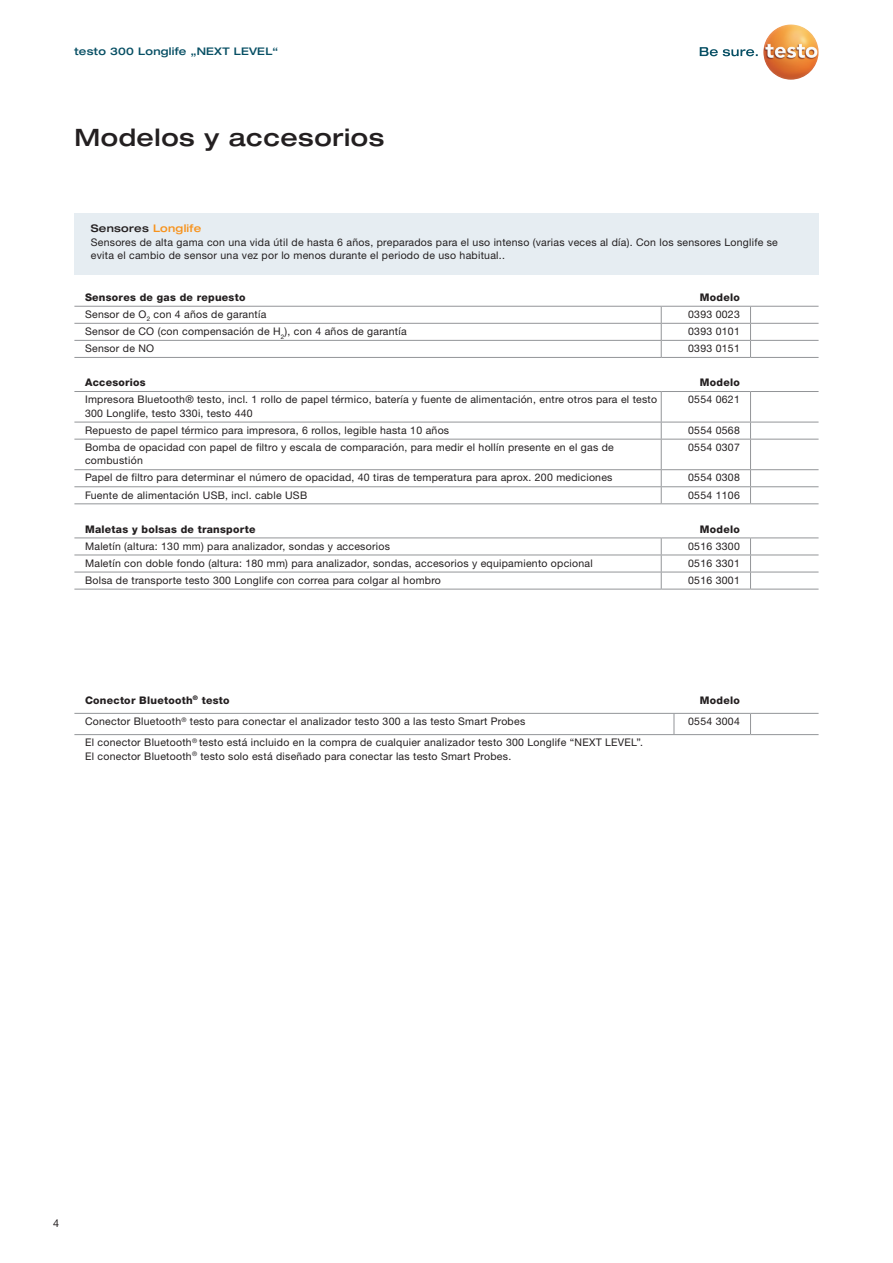
<style>
.page{position:relative;width:893px;height:1263px;background:#fff}
.page>*{position:absolute;margin:0;border:0;box-sizing:border-box;transform-origin:0 0}
.Headline{font:500 expanded 24px "Helvetica Neue LTW1 G";letter-spacing:.025em;color:#231f20}
.t1{font:10.8px "Helvetica Neue LTW1 G";color:#231f20}
.table_product_body{font:10.5px "Helvetica Neue LTW1 G";letter-spacing:.025em;color:#231f20}
.DS_Table_left{font:10.5px "Helvetica Neue LTW1 G";letter-spacing:.025em;color:#231f20}
.Copy_8_5_pt{font:10.5px "Helvetica Neue LTW1 G";letter-spacing:.025em;color:#231f20}
.OrderText_P2{font:10.5px "Helvetica Neue LTW1 G";letter-spacing:.025em;color:#231f20}
.table_product_body-2{font:800 10.5px "Helvetica Neue LTW1 G";letter-spacing:.025em;color:#231f20}
.DS_Rubrik{font:500 expanded 10.5px "Helvetica Neue LTW1 G";letter-spacing:.025em;color:#074f64}
.table_product_header{font:800 10.5px "Helvetica Neue LTW1 G";letter-spacing:.025em;color:#231f20}
.DS_Table_Head{font:800 10.5px "Helvetica Neue LTW1 G";letter-spacing:.025em;color:#231f20}
.DS_Table_left-2{font:800 10.5px "Helvetica Neue LTW1 G";letter-spacing:.025em;color:#231f20}
.Copy_8_5_pt-2{font:500 expanded 10.5px "Helvetica Neue LTW1 G";letter-spacing:.025em;color:#231f20}
.s1{color:#f7931d}
</style>
<div class="page">
<svg style="left:700px;top:47px;width:58px;height:9px"></svg>
<img style="left:763px;top:24px;width:56px;height:56px;border-radius:28px">
<div style="left:74px;top:213px;width:745px;height:61px;background:#e6edf2"></div>
<hr style="left:74px;top:306px;width:587px;height:1px;background:#939598">
<hr style="left:661px;top:306px;width:89px;height:1px;background:#939598">
<hr style="left:750px;top:306px;width:69px;height:1px;background:#939598">
<hr style="left:74px;top:323px;width:587px;height:1px;background:#939598">
<hr style="left:661px;top:323px;width:89px;height:1px;background:#939598">
<hr style="left:750px;top:323px;width:69px;height:1px;background:#939598">
<hr style="left:74px;top:340px;width:587px;height:1px;background:#939598">
<hr style="left:661px;top:340px;width:89px;height:1px;background:#939598">
<svg style="left:661px;top:307px;width:1px;height:50px"></svg>
<hr style="left:750px;top:340px;width:69px;height:1px;background:#939598">
<svg style="left:750px;top:307px;width:1px;height:50px"></svg>
<hr style="left:74px;top:357px;width:587px;height:1px;background:#939598">
<hr style="left:661px;top:357px;width:89px;height:1px;background:#939598">
<hr style="left:750px;top:357px;width:69px;height:1px;background:#939598">
<hr style="left:74px;top:391px;width:587px;height:1px;background:#939598">
<hr style="left:661px;top:391px;width:89px;height:1px;background:#939598">
<hr style="left:661px;top:392px;width:1px;height:30px;background:#939598">
<hr style="left:750px;top:391px;width:69px;height:1px;background:#939598">
<hr style="left:750px;top:392px;width:1px;height:30px;background:#939598">
<hr style="left:74px;top:422px;width:587px;height:1px;background:#939598">
<hr style="left:661px;top:422px;width:89px;height:1px;background:#939598">
<svg style="left:661px;top:422px;width:1px;height:17px"></svg>
<hr style="left:750px;top:422px;width:69px;height:1px;background:#939598">
<svg style="left:750px;top:422px;width:1px;height:17px"></svg>
<hr style="left:74px;top:439px;width:587px;height:1px;background:#939598">
<hr style="left:661px;top:439px;width:89px;height:1px;background:#939598">
<hr style="left:661px;top:439px;width:1px;height:30px;background:#939598">
<hr style="left:750px;top:439px;width:69px;height:1px;background:#939598">
<hr style="left:750px;top:439px;width:1px;height:30px;background:#939598">
<hr style="left:74px;top:469px;width:587px;height:1px;background:#939598">
<hr style="left:661px;top:469px;width:89px;height:1px;background:#939598">
<hr style="left:750px;top:469px;width:69px;height:1px;background:#939598">
<hr style="left:74px;top:486px;width:587px;height:1px;background:#939598">
<hr style="left:661px;top:486px;width:89px;height:1px;background:#939598">
<svg style="left:661px;top:470px;width:1px;height:33px"></svg>
<hr style="left:750px;top:486px;width:69px;height:1px;background:#939598">
<svg style="left:750px;top:470px;width:1px;height:33px"></svg>
<hr style="left:74px;top:503px;width:587px;height:1px;background:#939598">
<hr style="left:661px;top:503px;width:89px;height:1px;background:#939598">
<hr style="left:750px;top:503px;width:69px;height:1px;background:#939598">
<hr style="left:74px;top:537px;width:587px;height:1px;background:#939598">
<hr style="left:661px;top:537px;width:89px;height:1px;background:#939598">
<hr style="left:750px;top:537px;width:69px;height:1px;background:#939598">
<hr style="left:74px;top:555px;width:587px;height:1px;background:#939598">
<hr style="left:661px;top:555px;width:89px;height:1px;background:#939598">
<hr style="left:750px;top:555px;width:69px;height:1px;background:#939598">
<hr style="left:74px;top:572px;width:587px;height:1px;background:#939598">
<hr style="left:661px;top:572px;width:89px;height:1px;background:#939598">
<svg style="left:661px;top:538px;width:1px;height:51px"></svg>
<hr style="left:750px;top:572px;width:69px;height:1px;background:#939598">
<svg style="left:750px;top:538px;width:1px;height:51px"></svg>
<hr style="left:74px;top:589px;width:587px;height:1px;background:#939598">
<hr style="left:661px;top:589px;width:89px;height:1px;background:#939598">
<hr style="left:750px;top:589px;width:69px;height:1px;background:#939598">
<hr style="left:74px;top:713px;width:600px;height:1px;background:#939598">
<hr style="left:674px;top:713px;width:76px;height:1px;background:#939598">
<svg style="left:674px;top:714px;width:1px;height:20px"></svg>
<hr style="left:750px;top:713px;width:69px;height:1px;background:#939598">
<svg style="left:750px;top:714px;width:1px;height:20px"></svg>
<hr style="left:74px;top:734px;width:600px;height:1px;background:#939598">
<hr style="left:674px;top:734px;width:76px;height:1px;background:#939598">
<hr style="left:750px;top:734px;width:69px;height:1px;background:#939598">
<p class="DS_Rubrik" style="left:74px;top:44px;width:205px">testo 300 Longlife „NEXT LEVEL“</p>
<p class="Headline" style="left:74px;top:122px;width:311px">Modelos y accesorios</p>
<p class="Copy_8_5_pt-2" style="left:91px;top:222px;width:112px">Sensores <span class="s1">Longlife</span></p>
<p class="Copy_8_5_pt" style="left:91px;top:236px;width:689px">Sensores de alta gama con una vida útil de hasta 6 años, preparados para el uso intenso (varias veces al día). Con los sensores Longlife se</p>
<p class="Copy_8_5_pt" style="left:91px;top:249px;width:416px">evita el cambio de sensor una vez por lo menos durante el periodo de uso habitual..</p>
<p class="DS_Table_Head" style="left:85px;top:291px;width:162px">Sensores de gas de repuesto</p>
<p class="table_product_header" style="left:700px;top:291px;width:42px">Modelo</p>
<p class="table_product_body" style="left:85px;top:308px;width:183px">Sensor de O<sub>2</sub> con 4 años de garantía</p>
<p class="table_product_body" style="left:688px;top:308px;width:53px">0393 0023</p>
<p class="OrderText_P2" style="left:85px;top:325px;width:323px">Sensor de CO (con compensación de H<sub>2</sub>), con 4 años de garantía</p>
<p class="table_product_body" style="left:688px;top:325px;width:53px">0393 0101</p>
<p class="OrderText_P2" style="left:85px;top:342px;width:71px">Sensor de NO</p>
<p class="table_product_body" style="left:688px;top:342px;width:53px">0393 0151</p>
<p class="table_product_body-2" style="left:85px;top:376px;width:62px">Accesorios</p>
<p class="table_product_header" style="left:700px;top:376px;width:42px">Modelo</p>
<p class="table_product_body" style="left:85px;top:393px;width:573px">Impresora Bluetooth® testo, incl. 1 rollo de papel térmico, batería y fuente de alimentación, entre otros para el testo</p>
<p class="table_product_body" style="left:85px;top:406px;width:169px">300 Longlife, testo 330i, testo 440</p>
<p class="table_product_body" style="left:688px;top:393px;width:53px">0554 0621</p>
<p class="table_product_body" style="left:85px;top:424px;width:366px">Repuesto de papel térmico para impresora, 6 rollos, legible hasta 10 años</p>
<p class="table_product_body" style="left:688px;top:424px;width:53px">0554 0568</p>
<p class="table_product_body" style="left:85px;top:441px;width:530px">Bomba de opacidad con papel de filtro y escala de comparación, para medir el hollín presente en el gas de</p>
<p class="table_product_body" style="left:85px;top:454px;width:59px">combustión</p>
<p class="table_product_body" style="left:688px;top:441px;width:53px">0554 0307</p>
<p class="DS_Table_left" style="left:85px;top:471px;width:529px">Papel de filtro para determinar el número de opacidad, 40 tiras de temperatura para aprox. 200 mediciones</p>
<p class="table_product_body" style="left:688px;top:471px;width:53px">0554 0308</p>
<p class="DS_Table_left" style="left:85px;top:488px;width:224px">Fuente de alimentación USB, incl. cable USB</p>
<p class="table_product_body" style="left:688px;top:488px;width:53px">0554 1106</p>
<p class="table_product_body-2" style="left:85px;top:523px;width:172px">Maletas y bolsas de transporte</p>
<p class="table_product_header" style="left:700px;top:523px;width:42px">Modelo</p>
<p class="table_product_body" style="left:85px;top:539px;width:306px">Maletín (altura: 130 mm) para analizador, sondas y accesorios</p>
<p class="table_product_body" style="left:688px;top:539px;width:53px">0516 3300</p>
<p class="table_product_body" style="left:85px;top:556px;width:509px">Maletín con doble fondo (altura: 180 mm) para analizador, sondas, accesorios y equipamiento opcional</p>
<p class="table_product_body" style="left:688px;top:556px;width:53px">0516 3301</p>
<p class="table_product_body" style="left:85px;top:574px;width:357px">Bolsa de transporte testo 300 Longlife con correa para colgar al hombro</p>
<p class="table_product_body" style="left:688px;top:574px;width:53px">0516 3001</p>
<p class="DS_Table_left-2" style="left:85px;top:694px;width:146px">Conector Bluetooth<sup>®</sup> testo</p>
<p class="table_product_header" style="left:700px;top:694px;width:42px">Modelo</p>
<p class="DS_Table_left" style="left:85px;top:715px;width:442px">Conector Bluetooth<sup>®</sup> testo para conectar el analizador testo 300 a las testo Smart Probes</p>
<p class="table_product_body" style="left:688px;top:715px;width:53px">0554 3004</p>
<p class="DS_Table_left" style="left:85px;top:736px;width:559px">El conector Bluetooth<sup>®</sup> testo está incluido en la compra de cualquier analizador testo 300 Longlife “NEXT LEVEL”.</p>
<p class="DS_Table_left" style="left:85px;top:750px;width:428px">El conector Bluetooth<sup>®</sup> testo solo está diseñado para conectar las testo Smart Probes.</p>
<p class="t1" style="left:53px;top:1217px;width:8px">4</p>
</div>
